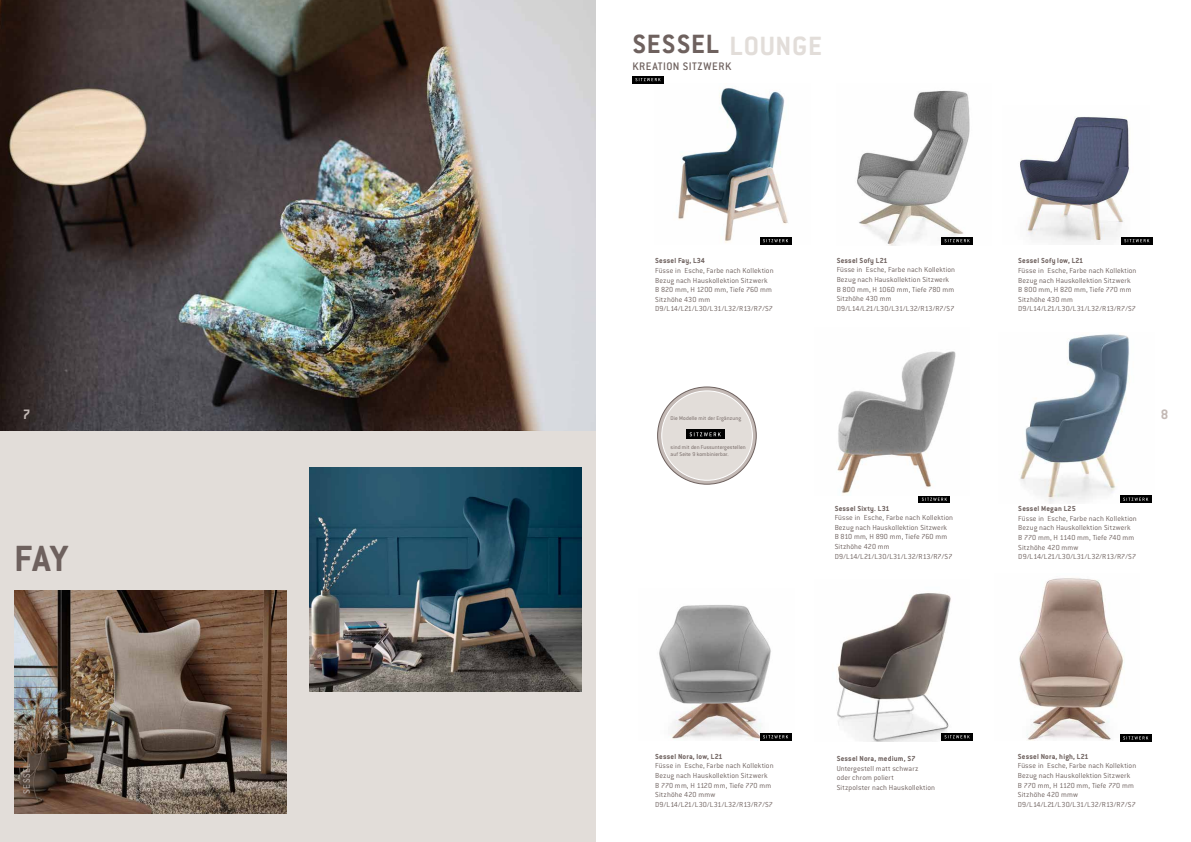
<style>
.page{position:relative;width:1191px;height:842px;background:#fff}
.page>*{position:absolute;margin:0;border:0;box-sizing:border-box;transform-origin:0 0}
.t1{font:700 40px "Conduit ITC Pro";color:#6e615e}
.t2{font:700 29px "Conduit ITC Pro";letter-spacing:.025em;color:#6e615e}
.t3{font:700 15px "Conduit ITC Pro";color:#c3b9b5}
.t4{font:500 12px "Conduit ITC Pro";letter-spacing:.05em;color:#6e615e}
.t5{font:300 10px "Conduit ITC Pro";letter-spacing:.05em;color:#c3b9b5}
.t6{font:300 8px/9.6px "Conduit ITC Pro";letter-spacing:.01em;color:#6e615e}
.t7{font:700 8px "Conduit ITC Pro";letter-spacing:.025em;color:#6e615e}
.t8{font:300 6px/7px "Conduit ITC Pro";letter-spacing:.01em;color:#6e615e}
.s1{color:#e2ddd9}
</style>
<div class="page">
<div style="left:0;top:1px;width:596px;height:841px;background:#e2ddd9"></div>
<img style="left:0;top:0;width:595px;height:430px">
<img style="left:309px;top:468px;width:272px;height:223px">
<img style="left:14px;top:590px;width:272px;height:224px">
<img style="left:659px;top:605px;width:133px;height:136px">
<img style="left:837px;top:593px;width:114px;height:149px">
<img style="left:1019px;top:578px;width:105px;height:163px">
<img style="left:1020px;top:334px;width:132px;height:169px">
<img style="left:1020px;top:116px;width:110px;height:127px">
<img style="left:857px;top:90px;width:116px;height:155px">
<img style="left:663px;top:83px;width:129px;height:162px">
<svg style="left:918px;top:496px;width:32px;height:7px"></svg>
<svg style="left:922px;top:498px;width:25px;height:3px"></svg>
<svg style="left:760px;top:733px;width:31px;height:8px"></svg>
<svg style="left:763px;top:735px;width:25px;height:3px"></svg>
<svg style="left:760px;top:237px;width:31px;height:8px"></svg>
<svg style="left:763px;top:239px;width:25px;height:3px"></svg>
<svg style="left:1120px;top:495px;width:31px;height:8px"></svg>
<svg style="left:1123px;top:498px;width:25px;height:3px"></svg>
<svg style="left:941px;top:733px;width:31px;height:8px"></svg>
<svg style="left:944px;top:735px;width:25px;height:3px"></svg>
<svg style="left:941px;top:237px;width:31px;height:8px"></svg>
<svg style="left:944px;top:239px;width:25px;height:3px"></svg>
<svg style="left:1120px;top:734px;width:31px;height:8px"></svg>
<svg style="left:1123px;top:736px;width:25px;height:3px"></svg>
<svg style="left:1121px;top:237px;width:31px;height:8px"></svg>
<svg style="left:1124px;top:239px;width:25px;height:3px"></svg>
<img style="left:837px;top:351px;width:119px;height:143px">
<svg style="left:657px;top:387px;width:99px;height:97px"></svg>
<div style="left:662px;top:391px;width:90px;height:89px;background:#e2ddd9;border-radius:50%"></div>
<div style="left:686px;top:429px;width:38px;height:10px;background:#000"></div>
<svg style="left:689px;top:432px;width:32px;height:4px"></svg>
<div style="left:632px;top:76px;width:31px;height:8px;background:#000"></div>
<svg style="left:635px;top:78px;width:25px;height:3px"></svg>
<h2 class="t2" style="left:632px;top:27px;width:191px">SESSEL <span class="s1">LOUNGE</span></h2>
<h3 class="t4" style="left:632px;top:60px;width:101px">KREATION SITZWERK</h3>
<p class="t7" style="left:655px;top:256px;width:51px">Sessel Fay, L34</p>
<p class="t6" style="left:655px;top:266px;width:120px">Füsse in Esche, Farbe nach Kollektion<br>Bezug nach Hauskollektion Sitzwerk<br>B 820 mm, H 1200 mm, Tiefe 760 mm<br>Sitzhöhe 430 mm<br>D9/L14/L21/L30/L31/L32/R13/R7/S7</p>
<p class="t7" style="left:836px;top:256px;width:52px">Sessel Sofy L21</p>
<p class="t6" style="left:836px;top:265px;width:120px">Füsse in Esche, Farbe nach Kollektion<br>Bezug nach Hauskollektion Sitzwerk<br>B 800 mm, H 1060 mm, Tiefe 780 mm<br>Sitzhöhe 430 mm<br>D9/L14/L21/L30/L31/L32/R13/R7/S7</p>
<p class="t7" style="left:1018px;top:256px;width:67px">Sessel Sofy low, L21</p>
<p class="t6" style="left:1018px;top:266px;width:120px">Füsse in Esche, Farbe nach Kollektion<br>Bezug nach Hauskollektion Sitzwerk<br>B 800 mm, H 820 mm, Tiefe 770 mm<br>Sitzhöhe 430 mm<br>D9/L14/L21/L30/L31/L32/R13/R7/S7</p>
<h3 class="t3" style="left:23px;top:405px;width:9px">7</h3>
<h3 class="t3" style="left:1160px;top:405px;width:9px">8</h3>
<p class="t8" style="left:670px;top:415px;width:72px">Die Modelle mit der Ergänzung</p>
<p class="t8" style="left:670px;top:444px;width:77px">sind mit den Fussuntergestellen auf Seite 9 kombinierbar.</p>
<h1 class="t1" style="left:14px;top:535px;width:56px">FAY</h1>
<p class="t5" style="left:21px;top:794px;width:32px;rotate:-90deg">SESSEL</p>
<p class="t7" style="left:834px;top:503px;width:56px">Sessel Sixty. L31</p>
<p class="t6" style="left:834px;top:513px;width:120px">Füsse in Esche, Farbe nach Kollektion<br>Bezug nach Hauskollektion Sitzwerk<br>B 810 mm, H 890 mm, Tiefe 760 mm<br>Sitzhöhe 420 mm<br>D9/L14/L21/L30/L31/L32/R13/R7/S7</p>
<p class="t7" style="left:1018px;top:504px;width:59px">Sessel Megan L25</p>
<p class="t6" style="left:1018px;top:514px;width:120px">Füsse in Esche, Farbe nach Kollektion<br>Bezug nach Hauskollektion Sitzwerk<br>B 770 mm, H 1140 mm, Tiefe 740 mm<br>Sitzhöhe 420 mmw<br>D9/L14/L21/L30/L31/L32/R13/R7/S7</p>
<p class="t7" style="left:655px;top:752px;width:69px">Sessel Nora, low, L21</p>
<p class="t6" style="left:655px;top:761px;width:120px">Füsse in Esche, Farbe nach Kollektion<br>Bezug nach Hauskollektion Sitzwerk<br>B 770 mm, H 1120 mm, Tiefe 770 mm<br>Sitzhöhe 420 mmw<br>D9/L14/L21/L30/L31/L32/R13/R7/S7</p>
<p class="t7" style="left:836px;top:754px;width:80px">Sessel Nora, medium, S7</p>
<p class="t6" style="left:836px;top:763px;width:100px">Untergestell matt schwarz<br>oder chrom poliert<br>Sitzpolster nach Hauskollektion</p>
<p class="t7" style="left:1018px;top:752px;width:72px">Sessel Nora, high, L21</p>
<p class="t6" style="left:1018px;top:761px;width:120px">Füsse in Esche, Farbe nach Kollektion<br>Bezug nach Hauskollektion Sitzwerk<br>B 770 mm, H 1120 mm, Tiefe 770 mm<br>Sitzhöhe 420 mmw<br>D9/L14/L21/L30/L31/L32/R13/R7/S7</p>
</div>
